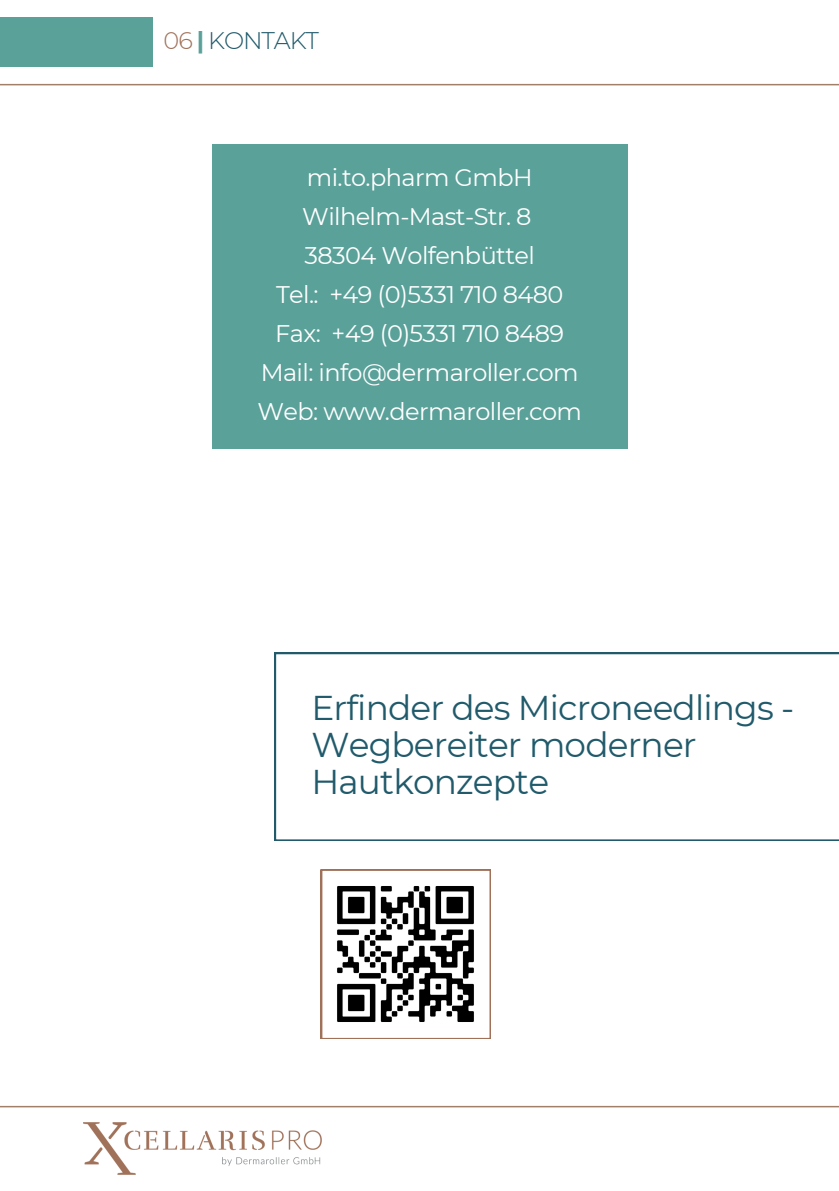
<style>
.page{position:relative;width:839px;height:1191px;background:#fff}
.page>*{position:absolute;margin:0;border:0;box-sizing:border-box;transform-origin:0 0}
.t1{font:34.4px/37.2px "Montserrat";letter-spacing:-.025em;color:#205a6b}
.t2{font:24px/39px "Montserrat";letter-spacing:-.025em;color:#fff}
.t3{font:300 24px "Montserrat";letter-spacing:-.045em;color:#205a6b}
.s1{color:#a07159}
.s2{font-weight:700;color:#5aa199}
</style>
<div class="page">
<img style="left:84px;top:1122px;width:237px;height:53px">
<hr style="left:0;top:1106px;width:838px;height:1px;background:#a17f68">
<hr style="left:0;top:84px;width:838px;height:1px;background:#a17f68">
<div style="left:0;top:17px;width:152px;height:50px;background:#5aa199"></div>
<svg style="left:274px;top:653px;width:564px;height:187px"></svg>
<svg style="left:321px;top:869px;width:169px;height:170px"></svg>
<div style="left:212px;top:144px;width:415px;height:305px;background:#5aa199"></div>
<p class="t3" style="left:164px;top:26px;width:157px"><span class="s1">06</span> <span class="s2">|</span> KONTAKT</p>
<p class="t2" style="left:307px;top:158px;width:227px">mi.to.pharm GmbH</p>
<p class="t2" style="left:302px;top:197px;width:231px">Wilhelm-Mast-Str. 8</p>
<p class="t2" style="left:304px;top:236px;width:232px">38304 Wolfenbüttel</p>
<h1 class="t2" style="left:276px;top:275px;width:289px">Tel.: +49 (0)5331 710 8480</h1>
<p class="t2" style="left:275px;top:314px;width:290px">Fax: +49 (0)5331 710 8489</p>
<p class="t2" style="left:257px;top:353px;width:326px">Mail: info@dermaroller.com<br>Web: www.dermaroller.com</p>
<p class="t1" style="left:311px;top:689px;width:484px">Erfinder des Microneedlings -<br>Wegbereiter moderner<br>Hautkonzepte</p>
</div>
